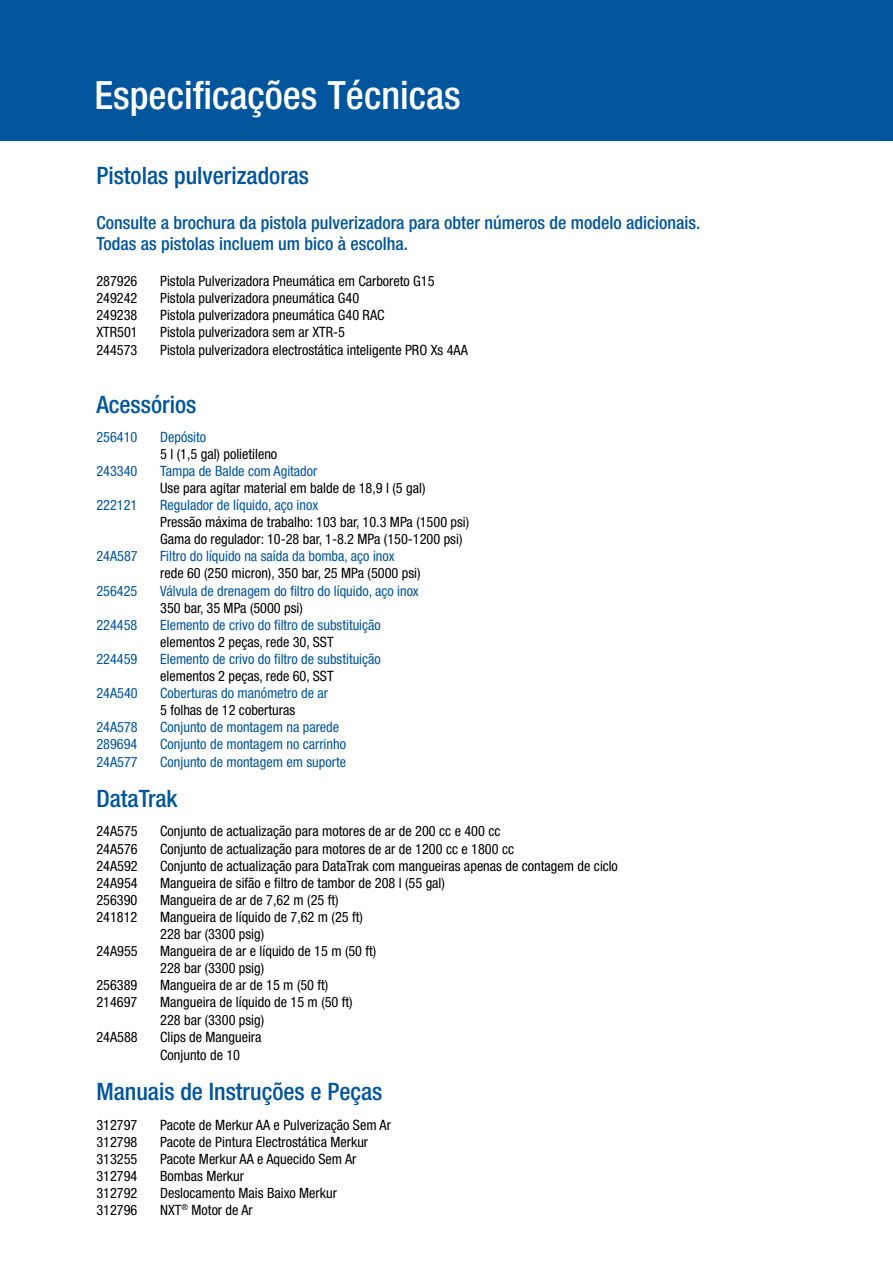
<style>
.page{position:relative;width:893px;height:1263px;background:#fff}
.page>*{position:absolute;margin:0;border:0;box-sizing:border-box;transform-origin:0 0}
.t1{font:500 condensed 39px "Helvetica Neue LT Std";color:#fff}
.t2{font:500 condensed 24px "Helvetica Neue LT Std";color:#00559c}
.t3{font:500 condensed 18px/21.6px "Helvetica Neue LT Std";color:#00559c}
.t4{font:condensed 14.25px/17.1px "Helvetica Neue LT Std";color:#000}
.t5{font:condensed 14.25px "Helvetica Neue LT Std";color:#00559c}
</style>
<div class="page">
<div style="left:0;top:0;width:893px;height:140px;background:#00559c"></div>
<h1 class="t1" style="left:94px;top:81px;width:368px">Especificações Técnicas</h1>
<h2 class="t2" style="left:96px;top:167px;width:214px">Pistolas pulverizadoras</h2>
<p class="t3" style="left:96px;top:214px;width:605px">Consulte a brochura da pistola pulverizadora para obter números de modelo adicionais.<br>Todas as pistolas incluem um bico à escolha.</p>
<p class="t4" style="left:96px;top:274px;width:43px">287926</p>
<p class="t4" style="left:160px;top:274px;width:276px">Pistola Pulverizadora Pneumática em Carboreto G15</p>
<p class="t4" style="left:96px;top:291px;width:43px">249242</p>
<p class="t4" style="left:160px;top:291px;width:200px">Pistola pulverizadora pneumática G40</p>
<p class="t4" style="left:96px;top:308px;width:43px">249238</p>
<p class="t4" style="left:160px;top:308px;width:226px">Pistola pulverizadora pneumática G40 RAC</p>
<p class="t4" style="left:96px;top:325px;width:43px">XTR501</p>
<p class="t4" style="left:160px;top:325px;width:186px">Pistola pulverizadora sem ar XTR-5</p>
<p class="t4" style="left:96px;top:343px;width:43px">244573</p>
<p class="t4" style="left:160px;top:343px;width:309px">Pistola pulverizadora electrostática inteligente PRO Xs 4AA</p>
<h2 class="t2" style="left:96px;top:395px;width:102px">Acessórios</h2>
<p class="t5" style="left:96px;top:431px;width:43px">256410</p>
<p class="t5" style="left:160px;top:431px;width:47px">Depósito</p>
<p class="t4" style="left:160px;top:447px;width:119px">5 l (1,5 gal) polietileno</p>
<p class="t5" style="left:96px;top:466px;width:43px">243340</p>
<p class="t5" style="left:160px;top:466px;width:159px">Tampa de Balde com Agitador</p>
<p class="t4" style="left:160px;top:481px;width:267px">Use para agitar material em balde de 18,9 l (5 gal)</p>
<p class="t5" style="left:96px;top:500px;width:43px">222121</p>
<p class="t5" style="left:160px;top:500px;width:159px">Regulador de líquido, aço inox</p>
<p class="t4" style="left:160px;top:515px;width:311px">Pressão máxima de trabalho: 103 bar, 10.3 MPa (1500 psi)<br>Gama do regulador: 10-28 bar, 1-8.2 MPa (150-1200 psi)</p>
<p class="t5" style="left:96px;top:551px;width:43px">24A587</p>
<p class="t5" style="left:160px;top:551px;width:236px">Filtro do líquido na saída da bomba, aço inox</p>
<p class="t4" style="left:160px;top:566px;width:262px">rede 60 (250 micron), 350 bar, 25 MPa (5000 psi)</p>
<p class="t5" style="left:96px;top:585px;width:43px">256425</p>
<p class="t5" style="left:160px;top:585px;width:260px">Válvula de drenagem do filtro do líquido, aço inox</p>
<p class="t4" style="left:160px;top:601px;width:144px">350 bar, 35 MPa (5000 psi)</p>
<p class="t5" style="left:96px;top:620px;width:43px">224458</p>
<p class="t5" style="left:160px;top:620px;width:222px">Elemento de crivo do filtro de substituição</p>
<p class="t4" style="left:160px;top:635px;width:175px">elementos 2 peças, rede 30, SST</p>
<p class="t5" style="left:96px;top:654px;width:43px">224459</p>
<p class="t5" style="left:160px;top:654px;width:222px">Elemento de crivo do filtro de substituição</p>
<p class="t4" style="left:160px;top:669px;width:175px">elementos 2 peças, rede 60, SST</p>
<p class="t5" style="left:96px;top:688px;width:43px">24A540</p>
<p class="t5" style="left:160px;top:688px;width:169px">Coberturas do manómetro de ar</p>
<p class="t4" style="left:160px;top:703px;width:136px">5 folhas de 12 coberturas</p>
<p class="t5" style="left:96px;top:722px;width:43px">24A578</p>
<p class="t5" style="left:160px;top:722px;width:180px">Conjunto de montagem na parede</p>
<p class="t5" style="left:96px;top:739px;width:43px">289694</p>
<p class="t5" style="left:160px;top:739px;width:187px">Conjunto de montagem no carrinho</p>
<p class="t5" style="left:96px;top:756px;width:43px">24A577</p>
<p class="t5" style="left:160px;top:756px;width:187px">Conjunto de montagem em suporte</p>
<h2 class="t2" style="left:96px;top:790px;width:83px">DataTrak</h2>
<p class="t4" style="left:96px;top:824px;width:43px">24A575</p>
<p class="t4" style="left:160px;top:824px;width:342px">Conjunto de actualização para motores de ar de 200 cc e 400 cc</p>
<p class="t4" style="left:96px;top:842px;width:43px">24A576</p>
<p class="t4" style="left:160px;top:842px;width:355px">Conjunto de actualização para motores de ar de 1200 cc e 1800 cc</p>
<p class="t4" style="left:96px;top:859px;width:43px">24A592</p>
<p class="t4" style="left:160px;top:859px;width:459px">Conjunto de actualização para DataTrak com mangueiras apenas de contagem de ciclo</p>
<p class="t4" style="left:96px;top:876px;width:43px">24A954</p>
<p class="t4" style="left:160px;top:876px;width:286px">Mangueira de sifão e filtro de tambor de 208 l (55 gal)</p>
<p class="t4" style="left:96px;top:893px;width:43px">256390</p>
<p class="t4" style="left:160px;top:893px;width:180px">Mangueira de ar de 7,62 m (25 ft)</p>
<p class="t4" style="left:96px;top:910px;width:43px">241812</p>
<p class="t4" style="left:160px;top:910px;width:204px">Mangueira de líquido de 7,62 m (25 ft)<br>228 bar (3300 psig)</p>
<p class="t4" style="left:96px;top:944px;width:43px">24A955</p>
<p class="t4" style="left:160px;top:944px;width:218px">Mangueira de ar e líquido de 15 m (50 ft)<br>228 bar (3300 psig)</p>
<p class="t4" style="left:96px;top:978px;width:43px">256389</p>
<p class="t4" style="left:160px;top:978px;width:170px">Mangueira de ar de 15 m (50 ft)</p>
<p class="t4" style="left:96px;top:995px;width:43px">214697</p>
<p class="t4" style="left:160px;top:995px;width:194px">Mangueira de líquido de 15 m (50 ft)<br>228 bar (3300 psig)</p>
<p class="t4" style="left:96px;top:1030px;width:43px">24A588</p>
<p class="t4" style="left:160px;top:1029px;width:103px;line-height:18px">Clips de Mangueira<br>Conjunto de 10</p>
<h2 class="t2" style="left:96px;top:1083px;width:288px">Manuais de Instruções e Peças</h2>
<p class="t4" style="left:96px;top:1118px;width:43px">312797</p>
<p class="t4" style="left:160px;top:1118px;width:232px">Pacote de Merkur AA e Pulverização Sem Ar</p>
<p class="t4" style="left:96px;top:1135px;width:43px">312798</p>
<p class="t4" style="left:160px;top:1135px;width:209px">Pacote de Pintura Electrostática Merkur</p>
<p class="t4" style="left:96px;top:1152px;width:43px">313255</p>
<p class="t4" style="left:160px;top:1152px;width:198px">Pacote Merkur AA e Aquecido Sem Ar</p>
<p class="t4" style="left:96px;top:1169px;width:43px">312794</p>
<p class="t4" style="left:160px;top:1169px;width:85px">Bombas Merkur</p>
<p class="t4" style="left:96px;top:1186px;width:43px">312792</p>
<p class="t4" style="left:160px;top:1186px;width:178px">Deslocamento Mais Baixo Merkur</p>
<p class="t4" style="left:96px;top:1203px;width:43px">312796</p>
<p class="t4" style="left:160px;top:1203px;width:94px">NXT<sup>®</sup> Motor de Ar</p>
</div>
